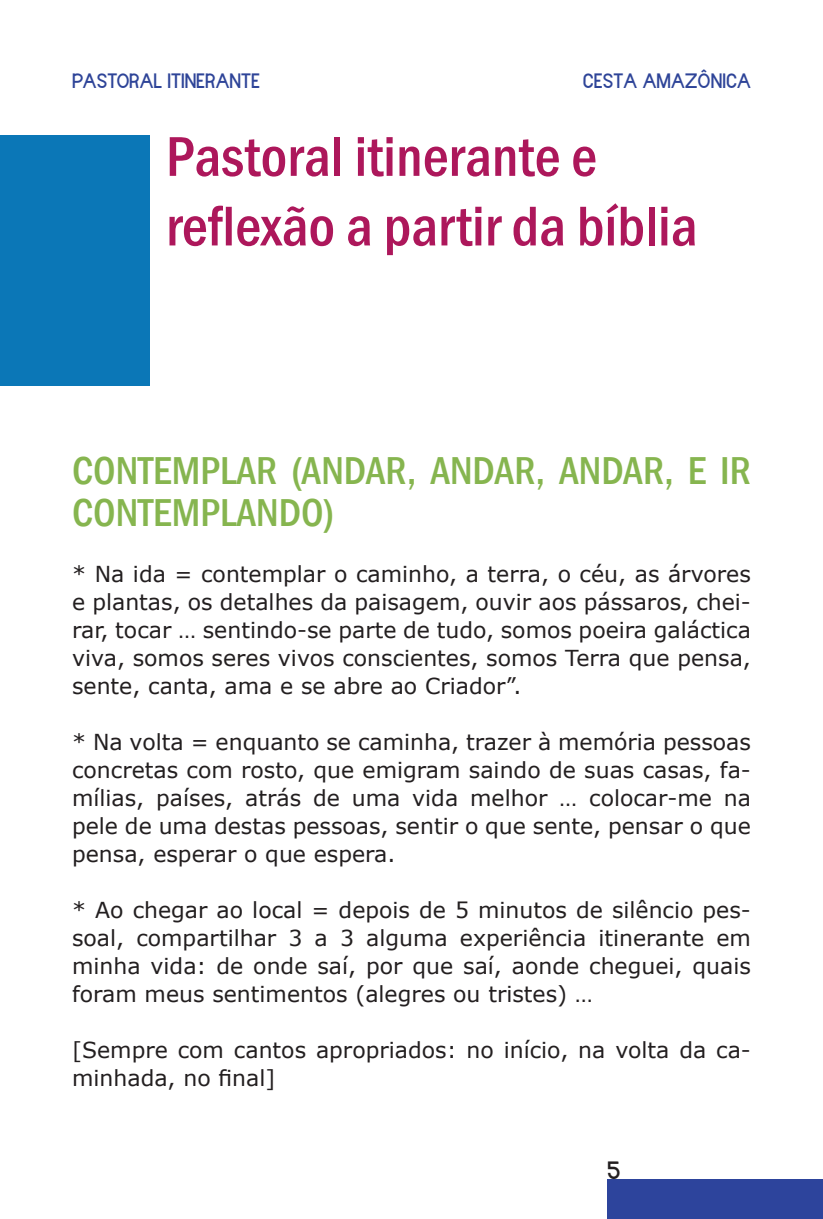
<style>
.page{position:relative;width:823px;height:1219px;background:#fff}
.page>*{position:absolute;margin:0;border:0;box-sizing:border-box;transform-origin:0 0}
.t1{font:500 condensed 58px "Franklin Gothic";color:#ad175b}
.Parrafo_just{font:500 condensed 40px/42px "Franklin Gothic";color:#86b54f}
.t2{font:24px "Narrenschiff";color:#231f20}
.Parrafo_just-2{font:22px/28px "Verdana";color:#231f20;text-align:justify}
.t3{font:20px "Narrenschiff";color:#2e4498}
</style>
<div class="page">
<div style="left:607px;top:1179px;width:215px;height:40px;background:#2d449c"></div>
<div style="left:0;top:135px;width:149px;height:251px;background:#0b77b7"></div>
<p class="t3" style="left:72px;top:69px;width:189px">PASTORAL ITINERANTE</p>
<p class="t3" style="left:582px;top:69px;width:169px">CESTA AMAZÔNICA</p>
<p class="t1" style="left:166px;top:118px;width:432px">Pastoral itinerante e</p>
<p class="t1" style="left:166px;top:188px;width:532px">reflexão a partir da bíblia</p>
<p class="Parrafo_just" style="left:72px;top:449px;width:680px">CONTEMPLAR (ANDAR, ANDAR, ANDAR, E IR<br>CONTEMPLANDO)</p>
<p class="Parrafo_just-2" style="left:72px;top:560px;width:680px">* Na ida = contemplar o caminho, a terra, o céu, as árvores e plantas, os detalhes da paisagem, ouvir aos pássaros, chei&shy;rar, tocar … sentindo-se parte de tudo, somos poeira galáctica viva, somos seres vivos conscientes, somos Terra que pensa, sente, canta, ama e se abre ao Criador”.</p>
<p class="Parrafo_just-2" style="left:72px;top:728px;width:680px">* Na volta = enquanto se caminha, trazer à memória pessoas concretas com rosto, que emigram saindo de suas casas, fa&shy;mílias, países, atrás de uma vida melhor … colocar-me na pele de uma destas pessoas, sentir o que sente, pensar o que pensa, esperar o que espera.</p>
<p class="Parrafo_just-2" style="left:72px;top:896px;width:680px">* Ao chegar ao local = depois de 5 minutos de silêncio pes&shy;soal, compartilhar 3 a 3 alguma experiência itinerante em minha vida: de onde saí, por que saí, aonde cheguei, quais foram meus sentimentos (alegres ou tristes) …</p>
<p class="Parrafo_just-2" style="left:72px;top:1036px;width:680px">[Sempre com cantos apropriados: no início, na volta da ca&shy;minhada, no final]</p>
<p class="t2" style="left:607px;top:1156px;width:15px">5</p>
</div>
